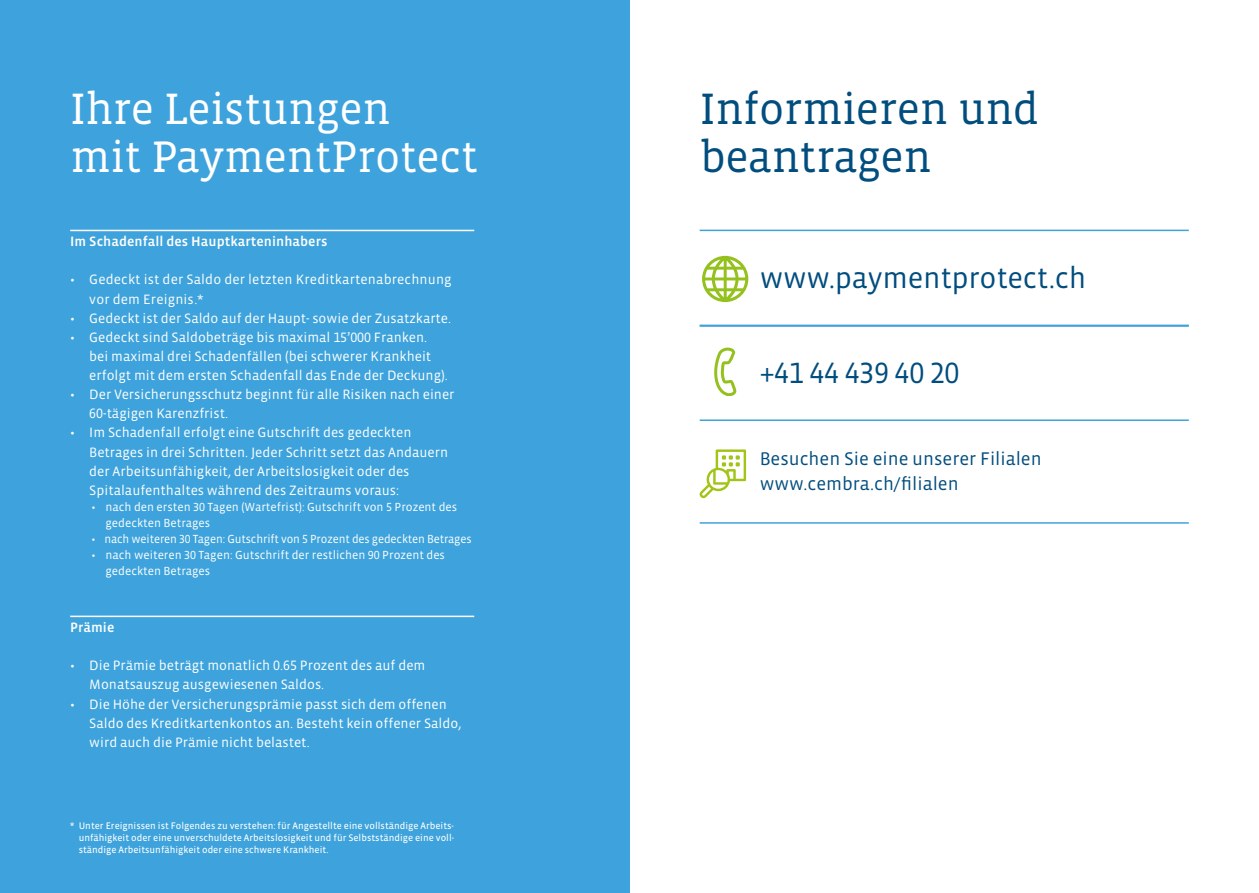
<style>
.page{position:relative;width:1259px;height:893px;background:#fff}
.page>*{position:absolute;margin:0;border:0;box-sizing:border-box;transform-origin:0 0}
.t1{font:45px/47.8px "Vista Slab OT";letter-spacing:-.01em;color:#fff}
.t2{font:45px/47.8px "Vista Slab OT";letter-spacing:-.01em;color:#004d7e}
.t3{font:30px "Vista Sans OT";letter-spacing:-.01em;color:#004d7e}
.t4{font:18.75px/25.5px "Vista Sans OT";color:#004d7e}
.t5{font:13.8px/19.2px "Vista Sans OT";color:#fff}
.t6{font:500 13.8px "Vista Sans OT";letter-spacing:.005em;color:#fff}
.t7{font:12px/15.9px "Vista Sans OT";color:#fff}
.t8{font:9.75px/12px "Vista Sans OT";color:#fff;text-align:justify}
</style>
<div class="page">
<div style="left:0;top:0;width:629px;height:893px;background:#3ea3dc"></div>
<hr style="left:699px;top:230px;width:489px;height:1px;background:#3ea3dc">
<hr style="left:699px;top:419px;width:489px;height:2px;background:#3ea3dc">
<hr style="left:699px;top:522px;width:489px;height:2px;background:#3ea3dc">
<svg style="left:699px;top:449px;width:47px;height:49px"></svg>
<svg style="left:714px;top:348px;width:22px;height:48px"></svg>
<hr style="left:699px;top:325px;width:489px;height:2px;background:#3ea3dc">
<svg style="left:702px;top:256px;width:46px;height:46px"></svg>
<hr style="left:70px;top:230px;width:404px;height:1px;background:#fff">
<hr style="left:70px;top:616px;width:404px;height:1px;background:#fff">
<h1 class="t1" style="left:70px;top:86px;width:409px">Ihre Leistungen<br>mit PaymentProtect</h1>
<p class="t6" style="left:70px;top:234px;width:259px">Im Schadenfall des Hauptkarteninhabers</p>
<p class="t5" style="left:89px;top:270px;width:364px;text-indent:-19px">• Gedeckt ist der Saldo der letzten Kreditkartenabrechnung vor dem Ereignis.*</p>
<p class="t5" style="left:70px;top:309px;width:382px">• Gedeckt ist der Saldo auf der Haupt- sowie der Zusatzkarte.</p>
<p class="t5" style="left:89px;top:328px;width:360px;text-indent:-19px">• Gedeckt sind Saldobeträge bis maximal 15’000 Franken. bei maximal drei Schadenfällen (bei schwerer Krankheit erfolgt mit dem ersten Schadenfall das Ende der Deckung).</p>
<p class="t5" style="left:89px;top:385px;width:367px;text-indent:-19px">• Der Versicherungsschutz beginnt für alle Risiken nach einer<br>60-tägigen Karenzfrist.</p>
<p class="t5" style="left:89px;top:423px;width:360px;text-indent:-19px">• Im Schadenfall erfolgt eine Gutschrift des gedeckten Betrages in drei Schritten. Jeder Schritt setzt das Andauern der Arbeitsunfähigkeit, der Arbeitslosigkeit oder des Spitalaufenthaltes während des Zeitraums voraus:</p>
<p class="t7" style="left:105px;top:499px;width:353px;text-indent:-14px">• nach den ersten 30 Tagen (Wartefrist): Gutschrift von 5 Prozent des gedeckten Betrages</p>
<p class="t7" style="left:91px;top:531px;width:382px">• nach weiteren 30 Tagen: Gutschrift von 5 Prozent des gedeckten Betrages</p>
<p class="t7" style="left:105px;top:547px;width:341px;text-indent:-14px">• nach weiteren 30 Tagen: Gutschrift der restlichen 90 Prozent des gedeckten Betrages</p>
<p class="t6" style="left:70px;top:620px;width:46px">Prämie</p>
<p class="t5" style="left:89px;top:656px;width:337px;text-indent:-19px">• Die Prämie beträgt monatlich 0.65 Prozent des auf dem<br>Monatsauszug ausgewiesenen Saldos.</p>
<p class="t5" style="left:89px;top:695px;width:373px;text-indent:-19px">• Die Höhe der Versicherungsprämie passt sich dem offenen<br>Saldo des Kreditkartenkontos an. Besteht kein offener Saldo, wird auch die Prämie nicht belastet.</p>
<p class="t8" style="left:79px;top:820px;width:377px;text-indent:-9px">* Unter Ereignissen ist Folgendes zu verstehen: für Angestellte eine vollständige Arbeits&shy;unfähigkeit oder eine unverschuldete Arbeitslosigkeit und für Selbstständige eine voll&shy;ständige Arbeitsunfähigkeit oder eine schwere Krankheit.</p>
<h1 class="t2" style="left:699px;top:86px;width:341px">Informieren und beantragen</h1>
<h2 class="t3" style="left:759px;top:262px;width:328px">www.paymentprotect.ch</h2>
<h2 class="t3" style="left:759px;top:358px;width:201px">+41 44 439 40 20</h2>
<h3 class="t4" style="left:759px;top:446px;width:283px">Besuchen Sie eine unserer Filialen www.cembra.ch/filialen</h3>
</div>
